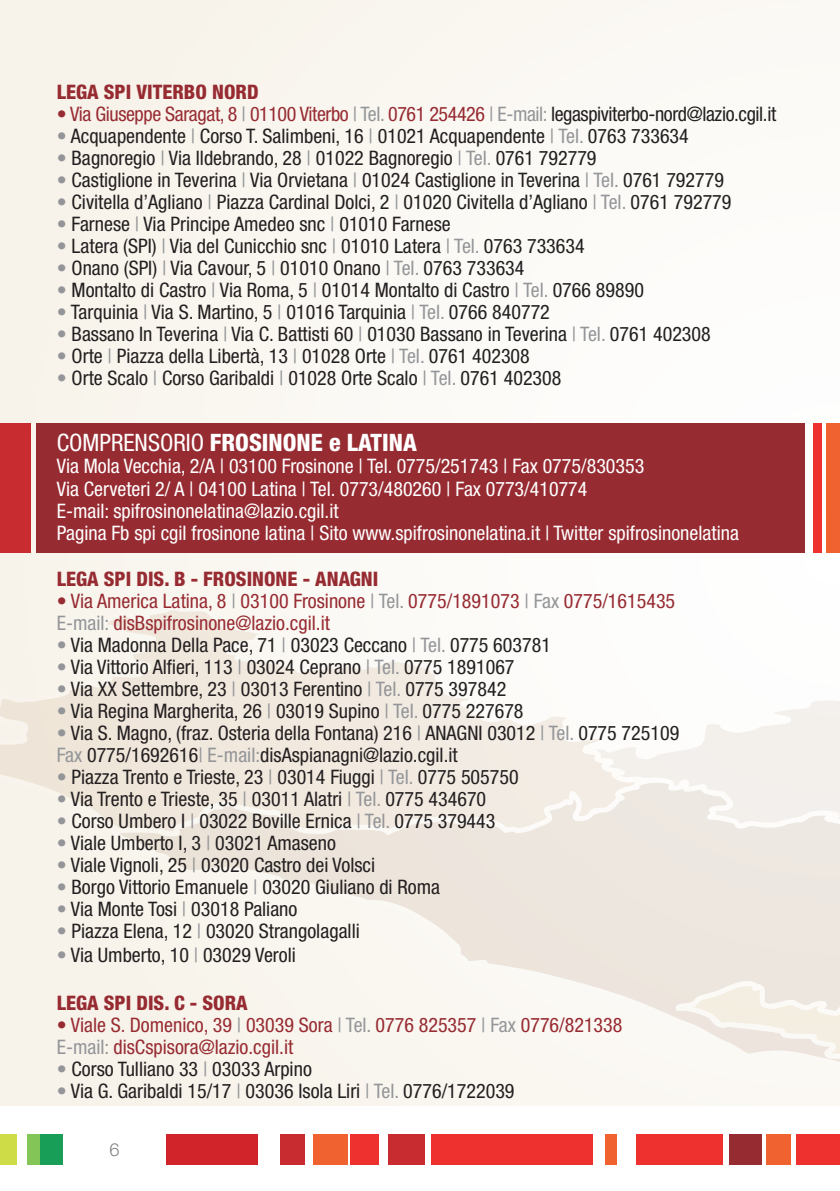
<style>
.page{position:relative;width:840px;height:1191px;background:#fff}
.page>*{position:absolute;margin:0;border:0;box-sizing:border-box;transform-origin:0 0}
.t1{font:800 condensed 24px "Helvetica Neue LT Std";color:#fff}
.t2{font:condensed 20px/22px "Helvetica Neue LT Std";color:#231f20}
.t3{font:condensed 20px/22px "Helvetica Neue LT Std";color:#fff}
.t4{font:condensed 20px/22px "Helvetica Neue LT Std";color:#972b32}
.t5{font:condensed 20px "Helvetica Neue LT Std";letter-spacing:-.02em;color:#972b32}
.t6{font:800 condensed 20px "Helvetica Neue LT Std";color:#972b32}
.t7{font:300 18px "Helvetica Neue LT Std";color:#808285}
.s1{color:#939598}
.s2{color:#231f20}
.s3{font-weight:400}
</style>
<div class="page">
<div style="left:0;top:0;width:839px;height:1106px;background:#faf7f2"></div>
<div style="left:280px;top:1134px;width:25px;height:30px;background:#c82c31"></div>
<div style="left:40px;top:1134px;width:22px;height:30px;background:#199e57"></div>
<div style="left:27px;top:1134px;width:13px;height:30px;background:#83c557"></div>
<div style="left:0;top:1134px;width:17px;height:30px;background:#cddc47"></div>
<div style="left:605px;top:1134px;width:11px;height:30px;background:#f16231"></div>
<div style="left:388px;top:1134px;width:36px;height:30px;background:#c82c31"></div>
<div style="left:167px;top:1134px;width:91px;height:30px;background:#d1232a"></div>
<div style="left:431px;top:1134px;width:161px;height:30px;background:#ee302f"></div>
<div style="left:350px;top:1134px;width:29px;height:30px;background:#ee302f"></div>
<div style="left:313px;top:1134px;width:34px;height:30px;background:#f16231"></div>
<div style="left:729px;top:1134px;width:32px;height:30px;background:#972b32"></div>
<div style="left:636px;top:1134px;width:86px;height:30px;background:#ee302f"></div>
<div style="left:766px;top:1134px;width:24px;height:30px;background:#f16231"></div>
<div style="left:796px;top:1134px;width:42px;height:30px;background:#ee302f"></div>
<hr style="left:838px;top:1134px;width:1px;height:30px;background:#ee302f">
<svg style="left:0;top:610px;width:577px;height:209px"></svg>
<svg style="left:105px;top:774px;width:568px;height:242px"></svg>
<svg style="left:577px;top:527px;width:262px;height:322px"></svg>
<svg style="left:673px;top:790px;width:166px;height:272px"></svg>
<div style="left:36px;top:423px;width:768px;height:129px;background:#972b32"></div>
<div style="left:0;top:423px;width:31px;height:129px;background:#c82c31"></div>
<div style="left:825px;top:423px;width:14px;height:129px;background:#f16231"></div>
<div style="left:812px;top:423px;width:9px;height:129px;background:#ee302f"></div>
<p class="t6" style="left:57px;top:80px;width:203px">LEGA SPI VITERBO NORD</p>
<p class="t5" style="left:57px;top:103px;width:720px">• Via Giuseppe Saragat, 8 <span class="s1">|</span> 01100 Viterbo <span class="s1">| Tel.</span> 0761 254426 <span class="s1">| E-mail:</span> <span class="s2">legaspiviterbo-nord@lazio.cgil.it</span></p>
<p class="t2" style="left:57px;top:125px;width:633px"><span class="s1">•</span> Acquapendente <span class="s1">|</span> Corso T. Salimbeni, 16 <span class="s1">|</span> 01021 Acquapendente <span class="s1">| Tel.</span> 0763 733634</p>
<p class="t2" style="left:57px;top:147px;width:541px"><span class="s1">•</span> Bagnoregio <span class="s1">|</span> Via Ildebrando, 28 <span class="s1">|</span> 01022 Bagnoregio <span class="s1">| Tel.</span> 0761 792779</p>
<p class="t2" style="left:57px;top:169px;width:668px"><span class="s1">•</span> Castiglione in Teverina <span class="s1">|</span> Via Orvietana <span class="s1">|</span> 01024 Castiglione in Teverina <span class="s1">| Tel.</span> 0761 792779</p>
<p class="t2" style="left:57px;top:191px;width:675px"><span class="s1">•</span> Civitella d’Agliano <span class="s1">|</span> Piazza Cardinal Dolci, 2 <span class="s1">|</span> 01020 Civitella d’Agliano <span class="s1">| Tel.</span> 0761 792779</p>
<p class="t2" style="left:57px;top:213px;width:395px"><span class="s1">•</span> Farnese <span class="s1">|</span> Via Principe Amedeo snc <span class="s1">|</span> 01010 Farnese</p>
<p class="t2" style="left:57px;top:235px;width:529px"><span class="s1">•</span> Latera (SPI) <span class="s1">|</span> Via del Cunicchio snc <span class="s1">|</span> 01010 Latera <span class="s1">| Tel.</span> 0763 733634</p>
<p class="t2" style="left:57px;top:257px;width:469px"><span class="s1">•</span> Onano (SPI) <span class="s1">|</span> Via Cavour, 5 <span class="s1">|</span> 01010 Onano <span class="s1">| Tel.</span> 0763 733634</p>
<p class="t2" style="left:57px;top:279px;width:588px"><span class="s1">•</span> Montalto di Castro <span class="s1">|</span> Via Roma, 5 <span class="s1">|</span> 01014 Montalto di Castro <span class="s1">| Tel.</span> 0766 89890</p>
<p class="t2" style="left:57px;top:301px;width:494px"><span class="s1">•</span> Tarquinia <span class="s1">|</span> Via S. Martino, 5 <span class="s1">|</span> 01016 Tarquinia <span class="s1">| Tel.</span> 0766 840772</p>
<p class="t2" style="left:57px;top:323px;width:655px"><span class="s1">•</span> Bassano In Teverina <span class="s1">|</span> Via C. Battisti 60 <span class="s1">|</span> 01030 Bassano in Teverina <span class="s1">| Tel.</span> 0761 402308</p>
<p class="t2" style="left:57px;top:345px;width:474px"><span class="s1">•</span> Orte <span class="s1">|</span> Piazza della Libertà, 13 <span class="s1">|</span> 01028 Orte <span class="s1">| Tel.</span> 0761 402308</p>
<p class="t2" style="left:57px;top:367px;width:506px"><span class="s1">•</span> Orte Scalo <span class="s1">|</span> Corso Garibaldi <span class="s1">|</span> 01028 Orte Scalo <span class="s1">| Tel.</span> 0761 402308</p>
<p class="t1" style="left:57px;top:428px;width:361px"><span class="s3">COMPRENSORIO</span> FROSINONE e LATINA</p>
<p class="t3" style="left:57px;top:455px;width:683px">Via Mola Vecchia, 2/A | 03100 Frosinone | Tel. 0775/251743 | Fax 0775/830353<br>Via Cerveteri 2/ A | 04100 Latina | Tel. 0773/480260 | Fax 0773/410774<br>E-mail: spifrosinonelatina@lazio.cgil.it<br>Pagina Fb spi cgil frosinone latina | Sito www.spifrosinonelatina.it | Twitter spifrosinonelatina</p>
<p class="t6" style="left:57px;top:566px;width:323px">LEGA SPI DIS. B - FROSINONE - ANAGNI</p>
<p class="t4" style="left:57px;top:589px;width:619px">• Via America Latina, 8 <span class="s1">|</span> 03100 Frosinone <span class="s1">| Tel.</span> 0775/1891073 <span class="s1">| Fax</span> 0775/1615435<br><span class="s1">E-mail:</span> disBspifrosinone@lazio.cgil.it</p>
<p class="t2" style="left:57px;top:633px;width:495px"><span class="s1">•</span> Via Madonna Della Pace, 71 <span class="s1">|</span> 03023 Ceccano <span class="s1">| Tel.</span> 0775 603781</p>
<p class="t2" style="left:57px;top:655px;width:459px"><span class="s1">•</span> Via Vittorio Alfieri, 113 <span class="s1">|</span> 03024 Ceprano <span class="s1">| Tel.</span> 0775 1891067</p>
<p class="t2" style="left:57px;top:677px;width:451px"><span class="s1">•</span> Via XX Settembre, 23 <span class="s1">|</span> 03013 Ferentino <span class="s1">| Tel.</span> 0775 397842</p>
<p class="t2" style="left:57px;top:699px;width:468px"><span class="s1">•</span> Via Regina Margherita, 26 <span class="s1">|</span> 03019 Supino <span class="s1">| Tel.</span> 0775 227678</p>
<p class="t2" style="left:57px;top:721px;width:623px"><span class="s1">•</span> Via S. Magno, (fraz. Osteria della Fontana) 216 <span class="s1">|</span> ANAGNI 03012 <span class="s1">| Tel.</span> 0775 725109<br><span class="s1">Fax</span> 0775/1692616<span class="s1">| E-mail:</span>disAspianagni@lazio.cgil.it</p>
<p class="t2" style="left:57px;top:765px;width:463px"><span class="s1">•</span> Piazza Trento e Trieste, 23 <span class="s1">|</span> 03014 Fiuggi <span class="s1">| Tel.</span> 0775 505750</p>
<p class="t2" style="left:57px;top:787px;width:431px"><span class="s1">•</span> Via Trento e Trieste, 35 <span class="s1">|</span> 03011 Alatri <span class="s1">| Tel.</span> 0775 434670</p>
<p class="t2" style="left:57px;top:809px;width:440px"><span class="s1">•</span> Corso Umbero I <span class="s1">|</span> 03022 Boville Ernica <span class="s1">| Tel.</span> 0775 379443</p>
<p class="t2" style="left:57px;top:831px;width:280px"><span class="s1">•</span> Viale Umberto I, 3 <span class="s1">|</span> 03021 Amaseno</p>
<p class="t2" style="left:57px;top:853px;width:320px"><span class="s1">•</span> Viale Vignoli, 25 <span class="s1">|</span> 03020 Castro dei Volsci</p>
<p class="t2" style="left:57px;top:875px;width:384px"><span class="s1">•</span> Borgo Vittorio Emanuele <span class="s1">|</span> 03020 Giuliano di Roma</p>
<p class="t2" style="left:57px;top:897px;width:242px"><span class="s1">•</span> Via Monte Tosi <span class="s1">|</span> 03018 Paliano</p>
<p class="t2" style="left:57px;top:919px;width:304px"><span class="s1">•</span> Piazza Elena, 12 <span class="s1">|</span> 03020 Strangolagalli</p>
<p class="t2" style="left:57px;top:943px;width:240px"><span class="s1">•</span> Via Umberto, 10 <span class="s1">|</span> 03029 Veroli</p>
<p class="t6" style="left:57px;top:990px;width:192px">LEGA SPI DIS. C - SORA</p>
<p class="t4" style="left:57px;top:1013px;width:567px">• Viale S. Domenico, 39 <span class="s1">|</span> 03039 Sora <span class="s1">| Tel.</span> 0776 825357 <span class="s1">| Fax</span> 0776/821338<br><span class="s1">E-mail:</span> disCspisora@lazio.cgil.it</p>
<p class="t2" style="left:57px;top:1057px;width:256px"><span class="s1">•</span> Corso Tulliano 33 <span class="s1">|</span> 03033 Arpino</p>
<p class="t2" style="left:57px;top:1079px;width:459px"><span class="s1">•</span> Via G. Garibaldi 15/17 <span class="s1">|</span> 03036 Isola Liri <span class="s1">| Tel.</span> 0776/1722039</p>
<p class="t7" style="left:110px;top:1138px;width:12px">6</p>
</div>
